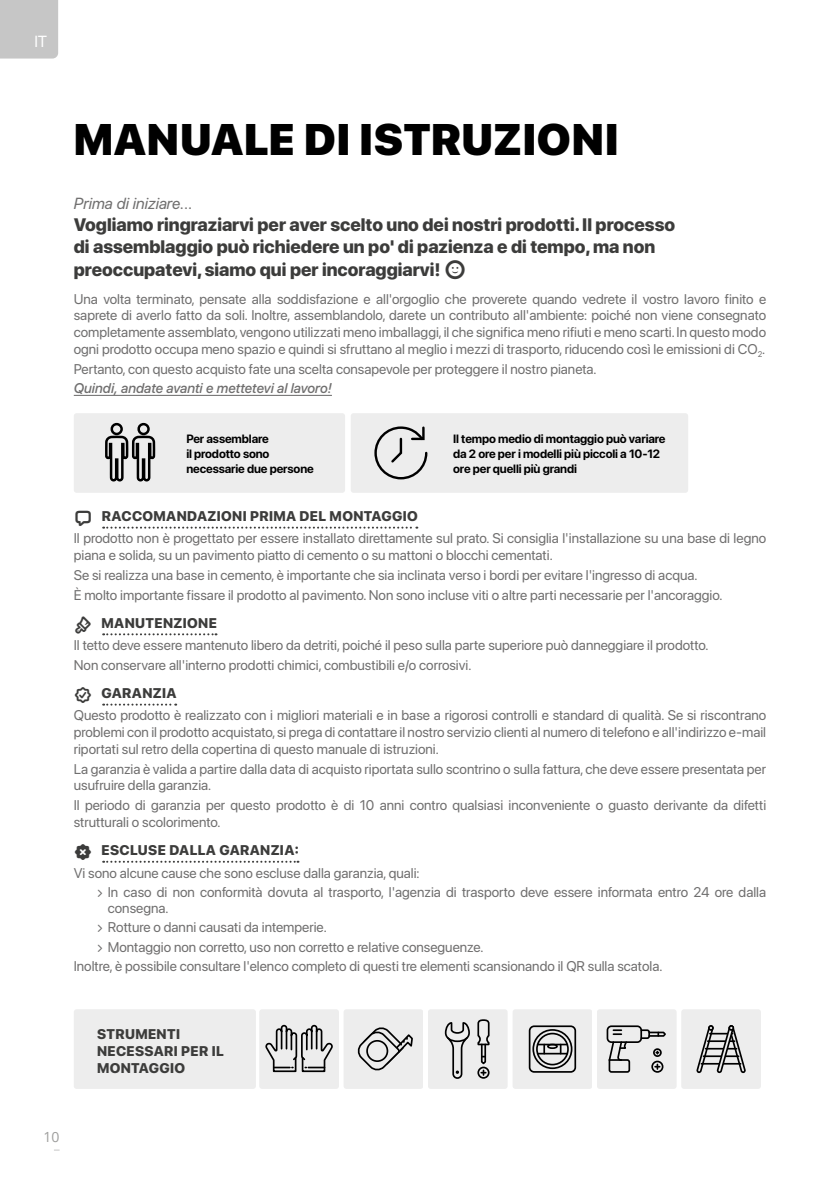
<style>
.page{position:relative;width:840px;height:1191px;background:#fff}
.page>*{position:absolute;margin:0;border:0;box-sizing:border-box;transform-origin:0 0}
.t1{font:900 44px "SF Pro Display";letter-spacing:.01em;color:#000}
.t2{font:800 18px/22px "SF Pro Display";color:#3c3c3b}
.t3{font:italic 16px "SF Pro Display";color:#706f6f}
.t4{font:16px "SF Pro Display";color:#fff}
.t5{font:14px/16.8px "SF Pro Display";color:#706f6f}
.t6{font:800 14px/16.8px "SF Pro Display";letter-spacing:.025em;color:#3c3c3b}
.t7{font:italic 500 14px "SF Pro Display";color:#706f6f}
.t8{font:14px "Open Sans";color:#9d9d9c}
.t9{font:700 12px/15.2px "SF Pro Display";letter-spacing:-.01em;color:#000}
</style>
<div class="page">
<div style="left:0;top:0;width:58px;height:59px;background:#c6c6c6"></div>
<hr style="left:74px;top:395px;width:258px;height:1px;background:#706f6f">
<svg style="left:103px;top:526px;width:314px;height:2px"></svg>
<svg style="left:103px;top:633px;width:113px;height:2px"></svg>
<svg style="left:103px;top:703px;width:73px;height:2px"></svg>
<svg style="left:103px;top:860px;width:195px;height:2px"></svg>
<div style="left:74px;top:413px;width:271px;height:80px;background:#ededed;border-radius:3px"></div>
<div style="left:350px;top:413px;width:337px;height:80px;background:#ededed;border-radius:3px"></div>
<svg style="left:105px;top:422px;width:51px;height:60px"></svg>
<div style="left:137px;top:423px;width:13px;height:12px;border:2px solid #000;border-radius:50%"></div>
<svg style="left:374px;top:426px;width:54px;height:54px"></svg>
<div style="left:74px;top:1009px;width:182px;height:80px;background:#ededed;border-radius:3px"></div>
<svg style="left:259px;top:1009px;width:501px;height:80px;background:#d7d7d7"></svg>
<p class="t4" style="left:34px;top:32px;width:14px">IT</p>
<h1 class="t1" style="left:74px;top:114px;width:546px">MANUALE DI ISTRUZIONI</h1>
<p class="t3" style="left:74px;top:195px;width:120px">Prima di iniziare...</p>
<p class="t2" style="left:74px;top:214px;width:602px">Vogliamo ringraziarvi per aver scelto uno dei nostri prodotti. Il processo di assemblaggio può richiedere un po' di pazienza e di tempo, ma non preoccupatevi, siamo qui per incoraggiarvi!</p>
<p class="t5" style="left:74px;top:290px;width:693px;text-align:justify">Una volta terminato, pensate alla soddisfazione e all'orgoglio che proverete quando vedrete il vostro lavoro finito e saprete di averlo fatto da soli. Inoltre, assemblandolo, darete un contributo all'ambiente: poiché non viene consegnato completamente assemblato, vengono utilizzati meno imballaggi, il che significa meno rifiuti e meno scarti. In questo modo ogni prodotto occupa meno spazio e quindi si sfruttano al meglio i mezzi di trasporto, riducendo così le emissioni di CO<sub>2</sub>.</p>
<p class="t5" style="left:74px;top:360px;width:524px">Pertanto, con questo acquisto fate una scelta consapevole per proteggere il nostro pianeta.</p>
<p class="t7" style="left:74px;top:380px;width:259px">Quindi, andate avanti e mettetevi al lavoro!</p>
<p class="t9" style="left:453px;top:431px;width:214px">Il tempo medio di montaggio può variare da 2 ore per i modelli più piccoli a 10-12 ore per quelli più grandi</p>
<p class="t9" style="left:186px;top:431px;width:129px">Per assemblare<br>il prodotto sono necessarie due persone</p>
<p class="t6" style="left:102px;top:508px;width:317px">RACCOMANDAZIONI PRIMA DEL MONTAGGIO</p>
<p class="t5" style="left:74px;top:530px;width:693px">Il prodotto non è progettato per essere installato direttamente sul prato. Si consiglia l'installazione su una base di legno piana e solida, su un pavimento piatto di cemento o su mattoni o blocchi cementati.</p>
<p class="t5" style="left:74px;top:565px;width:650px;line-height:19.6px">Se si realizza una base in cemento, è importante che sia inclinata verso i bordi per evitare l'ingresso di acqua.<br>È molto importante fissare il prodotto al pavimento. Non sono incluse viti o altre parti necessarie per l'ancoraggio.</p>
<p class="t6" style="left:102px;top:614px;width:117px">MANUTENZIONE</p>
<p class="t5" style="left:74px;top:635px;width:636px;line-height:19.6px">Il tetto deve essere mantenuto libero da detriti, poiché il peso sulla parte superiore può danneggiare il prodotto.<br>Non conservare all'interno prodotti chimici, combustibili e/o corrosivi.</p>
<p class="t6" style="left:101px;top:684px;width:76px">GARANZIA</p>
<p class="t5" style="left:74px;top:707px;width:693px;text-align:justify">Questo prodotto è realizzato con i migliori materiali e in base a rigorosi controlli e standard di qualità. Se si riscontrano problemi con il prodotto acquistato, si prega di contattare il nostro servizio clienti al numero di telefono e all'indirizzo e-mail riportati sul retro della copertina di questo manuale di istruzioni.</p>
<p class="t5" style="left:74px;top:760px;width:693px">La garanzia è valida a partire dalla data di acquisto riportata sullo scontrino o sulla fattura, che deve essere presentata per usufruire della garanzia.</p>
<p class="t5" style="left:74px;top:797px;width:693px">Il periodo di garanzia per questo prodotto è di 10 anni contro qualsiasi inconveniente o guasto derivante da difetti strutturali o scolorimento.</p>
<p class="t6" style="left:101px;top:842px;width:199px">ESCLUSE DALLA GARANZIA:</p>
<p class="t5" style="left:108px;top:863px;width:659px;line-height:19.6px;text-indent:-34px">Vi sono alcune cause che sono escluse dalla garanzia, quali:<br>In caso di non conformità dovuta al trasporto, l'agenzia di trasporto deve essere informata entro 24 ore dalla</p>
<p class="t5" style="left:108px;top:900px;width:62px">consegna.</p>
<p class="t5" style="left:108px;top:918px;width:220px">Rotture o danni causati da intemperie.</p>
<p class="t5" style="left:108px;top:938px;width:377px">Montaggio non corretto, uso non corretto e relative conseguenze.</p>
<p class="t5" style="left:74px;top:958px;width:589px">Inoltre, è possibile consultare l'elenco completo di questi tre elementi scansionando il QR sulla scatola.</p>
<p class="t6" style="left:97px;top:1025px;width:128px">STRUMENTI<br>NECESSARI PER IL<br>MONTAGGIO</p>
<p class="t8" style="left:44px;top:1127px;width:18px">10</p>
</div>
